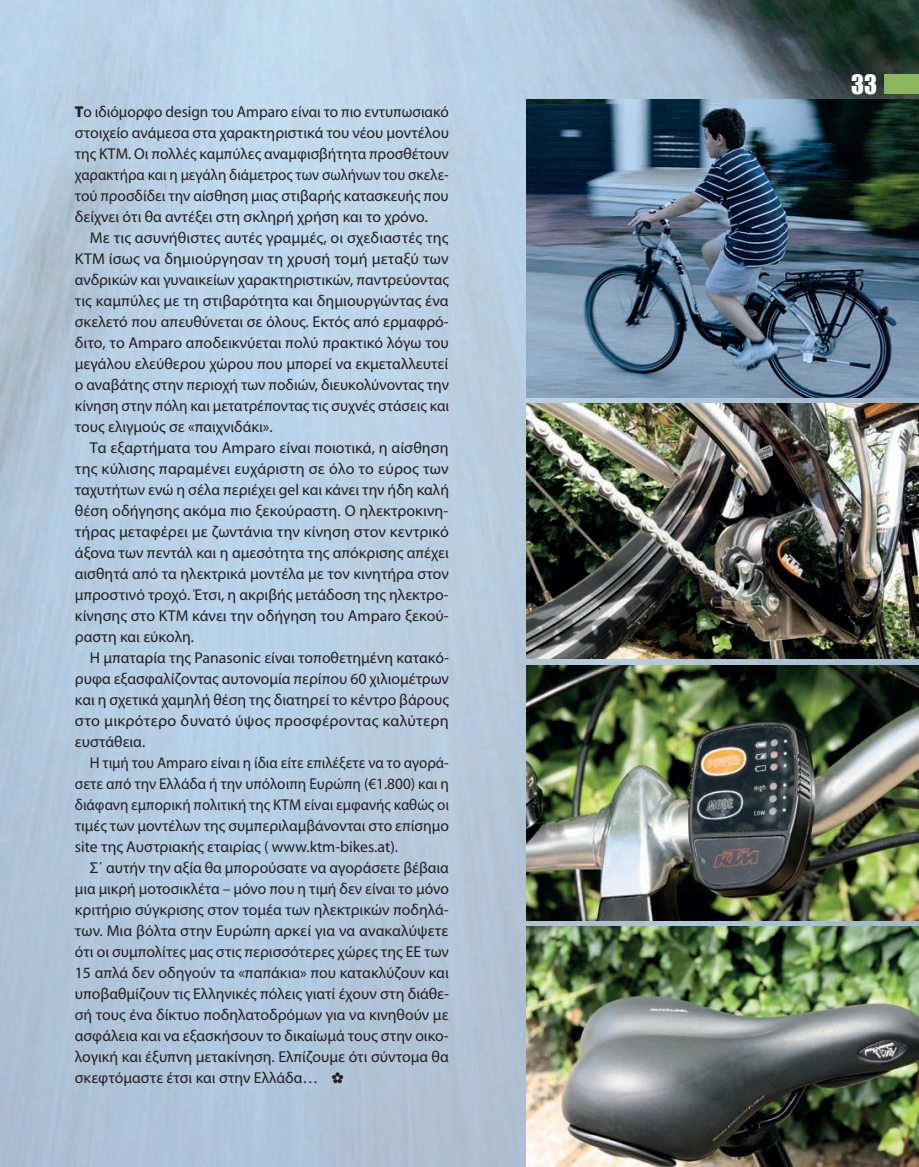
<style>
.page{position:relative;width:919px;height:1167px;background:#fff}
.page>*{position:absolute;margin:0;border:0;box-sizing:border-box;transform-origin:0 0}
.t1{font:24.5px "Impact";color:#fff}
.t2{font:15.75px/21px "Myriad Pro";color:#231f20;text-align:justify}
.t3{font:15.75px/21px "Myriad Pro";color:#231f20;text-align:justify;scale:.96 1}
.s1{font-weight:900}
</style>
<div class="page">
<img style="left:0;top:0;width:919px;height:1166px">
<div style="left:883px;top:75px;width:36px;height:19px;background:#8bb761"></div>
<img style="left:526px;top:404px;width:393px;height:255px">
<img style="left:526px;top:665px;width:393px;height:255px">
<img style="left:526px;top:926px;width:393px;height:240px">
<img style="left:526px;top:100px;width:393px;height:297px">
<svg style="left:332px;top:1072px;width:11px;height:11px"></svg>
<p class="t2" style="left:75px;top:101px;width:376px"><span class="s1">Τ</span>ο ιδιόμορφο design του Amparo είναι το πιο εντυπωσιακό στοιχείο ανάμεσα στα χαρακτηριστικά του νέου μοντέλου της ΚΤΜ. Οι πολλές καμπύλες αναμφισβήτητα προσθέτουν χαρακτήρα και η μεγάλη διάμετρος των σωλήνων του σκελε&shy;τού προσδίδει την αίσθηση μιας στιβαρής κατασκευής που δείχνει ότι θα αντέξει στη σκληρή χρήση και το χρόνο.</p>
<p class="t2" style="left:75px;top:227px;width:376px;text-indent:15px">Με τις ασυνήθιστες αυτές γραμμές, οι σχεδιαστές της ΚΤΜ ίσως να δημιούργησαν τη χρυσή τομή μεταξύ των ανδρικών και γυναικείων χαρακτηριστικών, παντρεύοντας τις καμπύλες με τη στιβαρότητα και δημιουργώντας ένα σκελετό που απευθύνεται σε όλους. Εκτός από ερμαφρό&shy;διτο, το Amparo αποδεικνύεται πολύ πρακτικό λόγω του μεγάλου ελεύθερου χώρου που μπορεί να εκμεταλλευτεί ο αναβάτης στην περιοχή των ποδιών, διευκολύνοντας την κίνηση στην πόλη και μετατρέποντας τις συχνές στάσεις και τους ελιγμούς σε «παιχνιδάκι».</p>
<p class="t2" style="left:75px;top:437px;width:376px;text-indent:15px">Τα εξαρτήματα του Amparo είναι ποιοτικά, η αίσθηση της κύλισης παραμένει ευχάριστη σε όλο το εύρος των ταχυτήτων ενώ η σέλα περιέχει gel και κάνει την ήδη καλή θέση οδήγησης ακόμα πιο ξεκούραστη. Ο ηλεκτροκινη&shy;τήρας μεταφέρει με ζωντάνια την κίνηση στον κεντρικό άξονα των πεντάλ και η αμεσότητα της απόκρισης απέχει αισθητά από τα ηλεκτρικά μοντέλα με τον κινητήρα στον μπροστινό τροχό. Έτσι, η ακριβής μετάδοση της ηλεκτρο&shy;κίνησης στο ΚΤΜ κάνει την οδήγηση του Amparo ξεκού&shy;ραστη και εύκολη.</p>
<p class="t2" style="left:75px;top:647px;width:375px;text-indent:15px">Η μπαταρία της Panasonic είναι τοποθετημένη κατακό&shy;ρυφα εξασφαλίζοντας αυτονομία περίπου 60 χιλιομέτρων και η σχετικά χαμηλή θέση της διατηρεί το κέντρο βάρους στο μικρότερο δυνατό ύψος προσφέροντας καλύτερη ευστάθεια.</p>
<p class="t3" style="left:75px;top:752px;width:391px;text-indent:15px">Η τιμή του Amparo είναι η ίδια είτε επιλέξετε να το αγορά&shy;σετε από την Ελλάδα ή την υπόλοιπη Ευρώπη (€1.800) και η διάφανη εμπορική πολιτική της ΚΤΜ είναι εμφανής καθώς οι τιμές των μοντέλων της συμπεριλαμβάνονται στο επίσημο site της Αυστριακής εταιρίας ( www.ktm-bikes.at).</p>
<p class="t2" style="left:75px;top:857px;width:375px;text-indent:15px">Σ΄ αυτήν την αξία θα μπορούσατε να αγοράσετε βέβαια μια μικρή μοτοσικλέτα – μόνο που η τιμή δεν είναι το μόνο κριτήριο σύγκρισης στον τομέα των ηλεκτρικών ποδηλά&shy;των. Μια βόλτα στην Ευρώπη αρκεί για να ανακαλύψετε ότι οι συμπολίτες μας στις περισσότερες χώρες της ΕΕ των 15 απλά δεν οδηγούν τα «παπάκια» που κατακλύζουν και υποβαθμίζουν τις Ελληνικές πόλεις γιατί έχουν στη διάθε&shy;σή τους ένα δίκτυο ποδηλατοδρόμων για να κινηθούν με ασφάλεια και να εξασκήσουν το δικαίωμά τους στην οικο&shy;λογική και έξυπνη μετακίνηση. Ελπίζουμε ότι σύντομα θα σκεφτόμαστε έτσι και στην Ελλάδα…</p>
<h1 class="t1" style="left:851px;top:69px;width:27px">33</h1>
</div>
